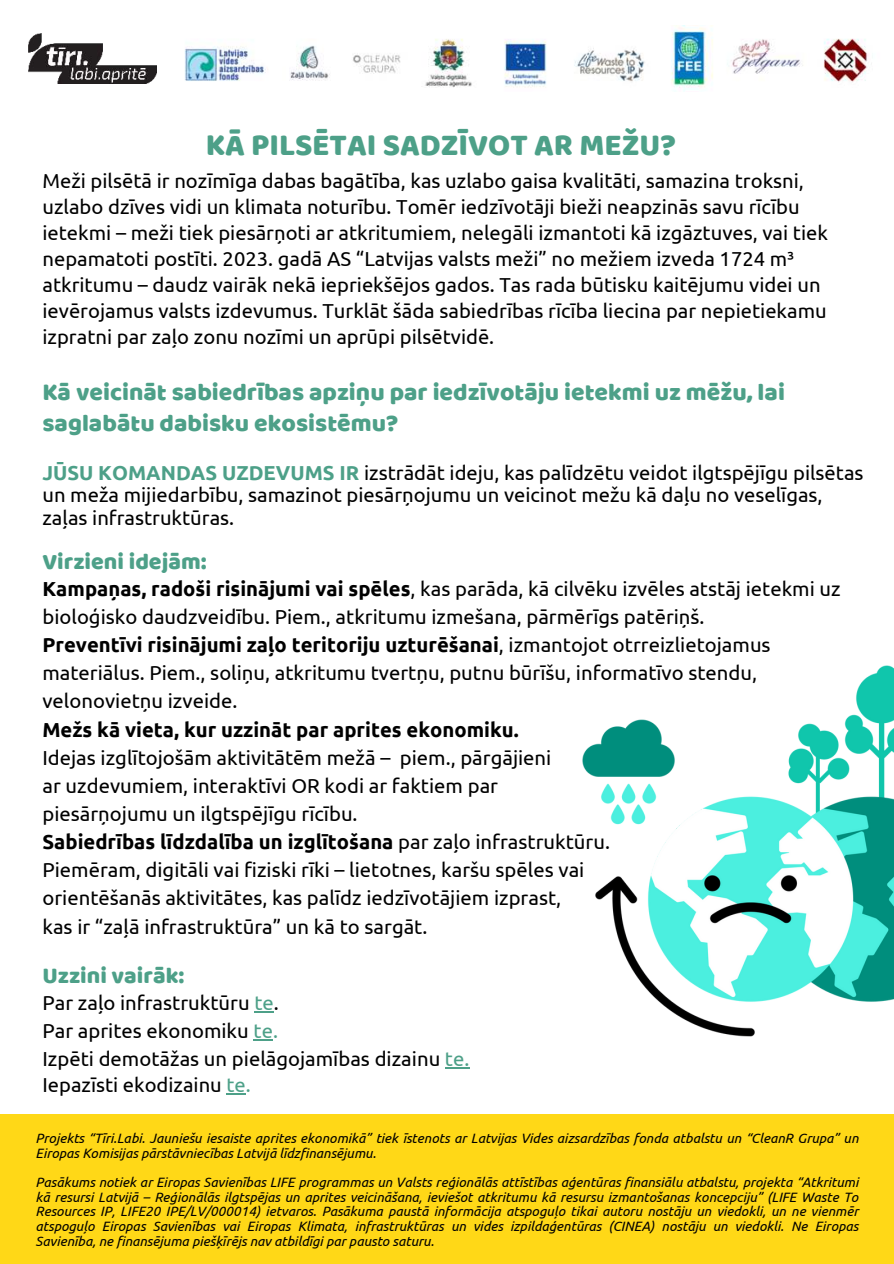
<style>
.page{position:relative;width:894px;height:1264px;background:#fff}
.page>*{position:absolute;margin:0;border:0;box-sizing:border-box;transform-origin:0 0}
.t1{font:31.5px "Baloo";color:#4da088}
.t2{font:24.75px/31.5px "Baloo";color:#4da088}
.t3{font:23.25px "Baloo";color:#4da088}
.t4{font:20.25px/28.2px "Ubuntu";color:#000}
.t5{font:700 20.25px "Ubuntu";color:#000}
.t6{font:20.1px "Ubuntu";color:#000}
.t7{font:italic 13.5px/14.7px "Ubuntu";color:#000}
.s1{font-weight:700;color:#4da088}
.s2{font-weight:700}
.s3{color:#4da088}
</style>
<div class="page">
<svg style="left:254px;top:1011px;width:20px;height:1px"></svg>
<svg style="left:253px;top:1039px;width:20px;height:1px"></svg>
<svg style="left:445px;top:1067px;width:24px;height:1px"></svg>
<svg style="left:226px;top:1093px;width:20px;height:1px"></svg>
<div style="left:0;top:1114px;width:893px;height:149px;background:#ffd817"></div>
<img style="left:582px;top:665px;width:311px;height:372px">
<img style="left:28px;top:33px;width:129px;height:51px">
<img style="left:184px;top:25px;width:685px;height:66px">
<h1 class="t1" style="left:206px;top:125px;width:472px">KĀ PILSĒTAI SADZĪVOT AR MEŽU?</h1>
<p class="t4" style="left:42px;top:167px;width:786px;line-height:26px">Meži pilsētā ir nozīmīga dabas bagātība, kas uzlabo gaisa kvalitāti, samazina troksni, uzlabo dzīves vidi un klimata noturību. Tomēr iedzīvotāji bieži neapzinās savu rīcību ietekmi – meži tiek piesārņoti ar atkritumiem, nelegāli izmantoti kā izgāztuves, vai tiek nepamatoti postīti. 2023. gadā AS “Latvijas valsts meži” no mežiem izveda 1724 m³ atkritumu – daudz vairāk nekā iepriekšējos gados. Tas rada būtisku kaitējumu videi un ievērojamus valsts izdevumus. Turklāt šāda sabiedrības rīcība liecina par nepietiekamu izpratni par zaļo zonu nozīmi un aprūpi pilsētvidē.</p>
<p class="t2" style="left:42px;top:375px;width:743px">Kā veicināt sabiedrības apziņu par iedzīvotāju ietekmi uz mēžu, lai saglabātu dabisku ekosistēmu?</p>
<p class="t4" style="left:42px;top:460px;width:822px;line-height:22.5px"><span class="s1">JŪSU KOMANDAS UZDEVUMS IR</span> izstrādāt ideju, kas palīdzētu veidot ilgtspējīgu pilsētas un meža mijiedarbību, samazinot piesārņojumu un veicinot mežu kā daļu no veselīgas, zaļas infrastruktūras.</p>
<p class="t3" style="left:42px;top:547px;width:166px">Virzieni idejām:</p>
<p class="t4" style="left:42px;top:574px;width:799px"><span class="s2">Kampaņas, radoši risinājumi vai spēles</span>, kas parāda, kā cilvēku izvēles atstāj ietekmi uz bioloģisko daudzveidību. Piem., atkritumu izmešana, pārmērīgs patēriņš.<br><span class="s2">Preventīvi risinājumi zaļo teritoriju uzturēšanai</span>, izmantojot otrreizlietojamus materiālus. Piem., soliņu, atkritumu tvertņu, putnu būrīšu, informatīvo stendu, velonovietņu izveide.</p>
<p class="t5" style="left:42px;top:717px;width:477px">Mežs kā vieta, kur uzzināt par aprites ekonomiku.</p>
<p class="t4" style="left:42px;top:742px;width:569px">Idejas izglītojošām aktivitātēm mežā – piem., pārgājieni<br>ar uzdevumiem, interaktīvi OR kodi ar faktiem par piesārņojumu un ilgtspējīgu rīcību.<br><span class="s2">Sabiedrības līdzdalība un izglītošana</span> par zaļo infrastruktūru.<br>Piemēram, digitāli vai fiziski rīki – lietotnes, karšu spēles vai orientēšanās aktivitātes, kas palīdz iedzīvotājiem izprast,<br>kas ir “zaļā infrastruktūra” un kā to sargāt.</p>
<p class="t3" style="left:42px;top:961px;width:144px">Uzzini vairāk:</p>
<p class="t4" style="left:42px;top:988px;width:428px">Par zaļo infrastruktūru <span class="s3">te</span>.<br>Par aprites ekonomiku <span class="s3">te.<br></span>Izpēti demotāžas un pielāgojamības dizainu <span class="s3">te.</span></p>
<p class="t6" style="left:42px;top:1072px;width:210px">Iepazīsti ekodizainu <span class="s3">te.</span></p>
<p class="t7" style="left:35px;top:1130px;width:824px">Projekts “Tīri.Labi. Jauniešu iesaiste aprites ekonomikā” tiek īstenots ar Latvijas Vides aizsardzības fonda atbalstu un “CleanR Grupa” un<br>Eiropas Komisijas pārstāvniecības Latvijā līdzfinansējumu.</p>
<p class="t7" style="left:35px;top:1174px;width:824px;text-align:justify">Pasākums notiek ar Eiropas Savienības LIFE programmas un Valsts reģionālās attīstības aģentūras finansiālu atbalstu, projekta “Atkritumi kā resursi Latvijā – Reģionālās ilgtspējas un aprites veicināšana, ieviešot atkritumu kā resursu izmantošanas koncepciju” (LIFE Waste To Resources IP, LIFE20 IPE/LV/000014) ietvaros. Pasākuma paustā informācija atspoguļo tikai autoru nostāju un viedokli, un ne vienmēr atspoguļo Eiropas Savienības vai Eiropas Klimata, infrastruktūras un vides izpildaģentūras (CINEA) nostāju un viedokli. Ne Eiropas Savienība, ne finansējuma piešķīrējs nav atbildīgi par pausto saturu.</p>
</div>
